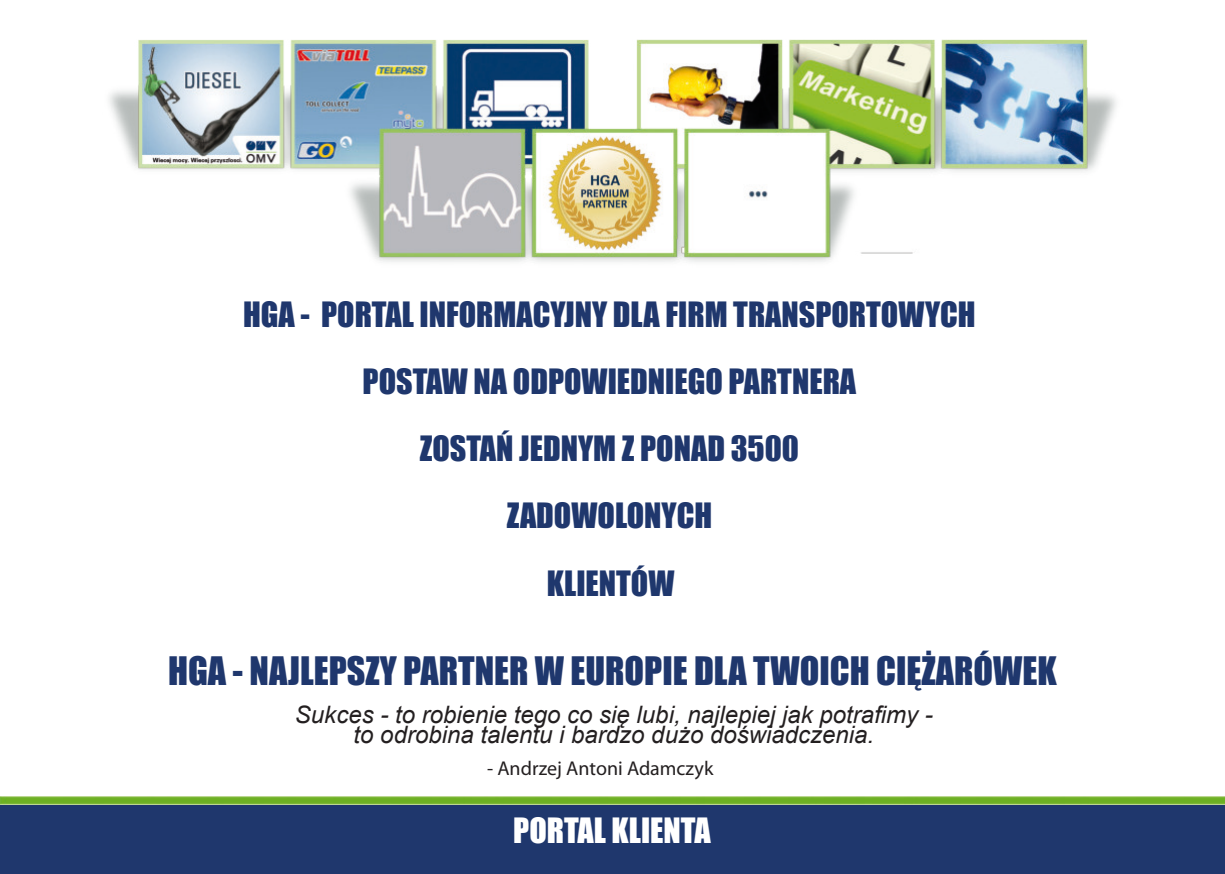
<style>
.page{position:relative;width:1225px;height:874px;background:#fff}
.page>*{position:absolute;margin:0;border:0;box-sizing:border-box;transform-origin:0 0}
.t1{font:36px "Impact";color:#1f376d}
.t2{font:32px "Impact";color:#1f376d}
.t3{font:32px "Impact";color:#fff}
.t4{font:italic 24px/20px "Arial";color:#231f20;text-align:center}
.t5{font:20px "Myriad Pro";color:#231f20}
</style>
<div class="page">
<img style="left:109px;top:40px;width:1007px;height:222px">
<img style="left:0;top:796px;width:1224px;height:2px">
<div style="left:0;top:804px;width:1224px;height:69px;background:#1f376d"></div>
<div style="left:0;top:798px;width:1224px;height:6px;background:#6cb023"></div>
<p class="t2" style="left:243px;top:289px;width:734px">HGA - PORTAL INFORMACYJNY DLA FIRM TRANSPORTOWYCH</p>
<p class="t2" style="left:362px;top:356px;width:495px">POSTAW NA ODPOWIEDNIEGO PARTNERA</p>
<p class="t2" style="left:420px;top:423px;width:381px">ZOSTAŃ JEDNYM Z PONAD 3500</p>
<p class="t2" style="left:506px;top:491px;width:207px">ZADOWOLONYCH</p>
<p class="t2" style="left:547px;top:558px;width:129px">KLIENTÓW</p>
<p class="t1" style="left:168px;top:643px;width:890px">HGA - NAJLEPSZY PARTNER W EUROPIE DLA TWOICH CIĘŻARÓWEK</p>
<p class="t4" style="left:295px;top:704px;width:639px">Sukces - to robienie tego co się lubi, najlepiej jak potrafimy - to odrobina talentu i bardzo dużo doświadczenia.</p>
<p class="t5" style="left:487px;top:760px;width:228px">- Andrzej Antoni Adamczyk</p>
<p class="t3" style="left:513px;top:805px;width:199px">PORTAL KLIENTA</p>
</div>
